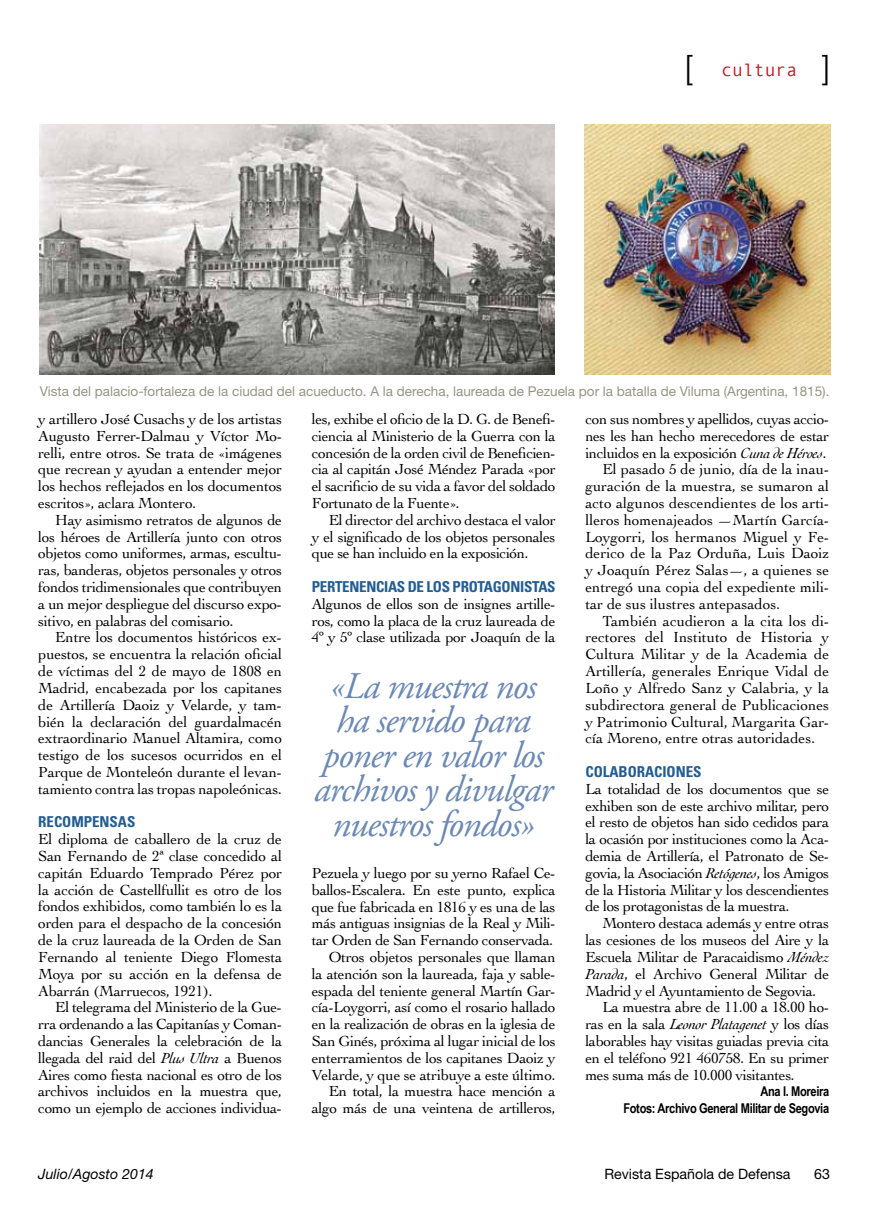
<style>
.page{position:relative;width:893px;height:1217px;background:#fff}
.page>*{position:absolute;margin:0;border:0;box-sizing:border-box;transform-origin:0 0}
.t1{font:italic 37.5px/34.5px "Adobe Garamond Pro";letter-spacing:-.03em;color:#6c89b4;text-align:center}
.t2{font:300 33px "Helvetica Neue";color:#000}
.t3{font:18px "Monotypecom";color:#c4161c}
.t4{font:15.3px/16.8px "Cochin";letter-spacing:-.02em;color:#000;text-align:justify}
.t5{font:15.3px "Cochin";color:#000}
.t6{font:700 condensed 15px "Univers";letter-spacing:-.02em;color:#235d92}
.t7{font:14.25px "Helvetica Neue";color:#000}
.t8{font:italic 14.25px "Helvetica Neue";color:#000}
.t9{font:13.5px "Helvetica Neue";color:#959484}
.t10{font:700 13.5px/16.8px "Arial Narrow";letter-spacing:-.025em;color:#000;text-align:right}
.s1{font-family:"Helvetica Neue";font-weight:300;font-size:33px;color:#000}
.s2{font-style:italic}
</style>
<div class="page">
<img style="left:39px;top:125px;width:516px;height:249px">
<img style="left:584px;top:125px;width:246px;height:249px">
<h2 class="t2" style="left:685px;top:47px;width:9px">[</h2>
<p class="t3" style="left:721px;top:59px;width:110px">cultura <span class="s1">]</span></p>
<p class="t9" style="left:40px;top:383px;width:791px">Vista del palacio-fortaleza de la ciudad del acueducto. A la derecha, laureada de Pezuela por la batalla de Viluma (Argentina, 1815).</p>
<p class="t4" style="left:312px;top:410px;width:245px">les, exhibe el oficio de la D. G. de Benefi&shy;ciencia al Ministerio de la Guerra con la concesión de la orden civil de Beneficien&shy;cia al capitán José Méndez Parada «por el sacrificio de su vida a favor del soldado Fortunato de la Fuente».</p>
<p class="t4" style="left:312px;top:510px;width:245px;text-indent:17px">El director del archivo destaca el valor y el significado de los objetos personales que se han incluido en la exposición.</p>
<p class="t6" style="left:312px;top:577px;width:245px">PERTENENCIAS DE LOS PROTAGONISTAS</p>
<p class="t4" style="left:312px;top:594px;width:245px">Algunos de ellos son de insignes artille&shy;ros, como la placa de la cruz laureada de 4º y 5º clase utilizada por Joaquín de la</p>
<p class="t4" style="left:585px;top:410px;width:245px">con sus nombres y apellidos, cuyas accio-</p>
<p class="t4" style="left:585px;top:426px;width:245px">nes les han hecho merecedores de estar</p>
<p class="t4" style="left:585px;top:443px;width:243px">incluidos en la exposición <span class="s2">Cuna de Héroes</span>.</p>
<p class="t5" style="left:602px;top:459px;width:228px">El pasado 5 de junio, día de la inau-</p>
<p class="t5" style="left:585px;top:475px;width:245px">guración de la muestra, se sumaron al</p>
<p class="t5" style="left:585px;top:492px;width:245px">acto algunos descendientes de los arti-</p>
<p class="t5" style="left:585px;top:509px;width:245px">lleros homenajeados —Martín García-</p>
<p class="t5" style="left:585px;top:526px;width:245px">Loygorri, los hermanos Miguel y Fe-</p>
<p class="t5" style="left:585px;top:543px;width:245px">derico de la Paz Orduña, Luis Daoiz</p>
<p class="t5" style="left:585px;top:559px;width:245px">y Joaquín Pérez Salas—, a quienes se</p>
<p class="t5" style="left:585px;top:576px;width:245px">entregó una copia del expediente mili-</p>
<p class="t5" style="left:585px;top:593px;width:196px">tar de sus ilustres antepasados.</p>
<p class="t5" style="left:602px;top:610px;width:228px">También acudieron a la cita los di-</p>
<p class="t5" style="left:585px;top:627px;width:245px">rectores del Instituto de Historia y</p>
<p class="t5" style="left:585px;top:643px;width:245px">Cultura Militar y de la Academia de</p>
<p class="t5" style="left:585px;top:660px;width:245px">Artillería, generales Enrique Vidal de</p>
<p class="t5" style="left:585px;top:677px;width:245px">Loño y Alfredo Sanz y Calabria, y la</p>
<p class="t5" style="left:585px;top:694px;width:245px">subdirectora general de Publicaciones</p>
<p class="t5" style="left:585px;top:711px;width:245px">y Patrimonio Cultural, Margarita Gar-</p>
<p class="t5" style="left:585px;top:727px;width:231px">cía Moreno, entre otras autoridades.</p>
<p class="t6" style="left:585px;top:762px;width:52px">COLABORACIONES</p>
<p class="t4" style="left:585px;top:779px;width:245px">La totalidad de los documentos que se exhiben son de este archivo militar, pero el resto de objetos han sido cedidos para la ocasión por instituciones como la Aca&shy;demia de Artillería, el Patronato de Se&shy;govia, la Asociación <span class="s2">Retógenes</span>, los Amigos de la Historia Militar y los descendientes de los protagonistas de la muestra.</p>
<p class="t4" style="left:602px;top:914px;width:228px">Montero destaca además y entre otras</p>
<p class="t4" style="left:585px;top:930px;width:245px">las cesiones de los museos del Aire y la</p>
<p class="t4" style="left:585px;top:947px;width:245px">Escuela Militar de Paracaidismo <span class="s2">Méndez</span></p>
<p class="t4" style="left:585px;top:964px;width:245px"><span class="s2">Parada</span>, el Archivo General Militar de</p>
<p class="t4" style="left:585px;top:981px;width:232px">Madrid y el Ayuntamiento de Segovia.</p>
<p class="t4" style="left:602px;top:998px;width:228px">La muestra abre de 11.00 a 18.00 ho-</p>
<p class="t4" style="left:585px;top:1014px;width:245px">ras en la sala <span class="s2">Leonor Platagenet</span> y los días</p>
<p class="t4" style="left:585px;top:1031px;width:245px">laborables hay visitas guiadas previa cita</p>
<p class="t4" style="left:585px;top:1048px;width:245px">en el teléfono 921 460758. En su primer</p>
<p class="t4" style="left:585px;top:1065px;width:211px">mes suma más de 10.000 visitantes.</p>
<p class="t10" style="left:623px;top:1082px;width:207px">Ana I. Moreira<br>Fotos: Archivo General Militar de Segovia</p>
<p class="t4" style="left:38px;top:410px;width:245px">y artillero José Cusachs y de los artistas Augusto Ferrer-Dalmau y Víctor Mo&shy;relli, entre otros. Se trata de «imágenes que recrean y ayudan a entender mejor los hechos reflejados en los documentos escritos», aclara Montero.</p>
<p class="t4" style="left:38px;top:510px;width:245px;text-indent:17px">Hay asimismo retratos de algunos de los héroes de Artillería junto con otros objetos como uniformes, armas, escultu&shy;ras, banderas, objetos personales y otros fondos tridimensionales que contribuyen a un mejor despliegue del discurso expo&shy;sitivo, en palabras del comisario.</p>
<p class="t4" style="left:38px;top:628px;width:245px;text-indent:17px">Entre los documentos históricos ex&shy;puestos, se encuentra la relación oficial de víctimas del 2 de mayo de 1808 en Madrid, encabezada por los capitanes de Artillería Daoiz y Velarde, y tam&shy;bién la declaración del guardalmacén extraordinario Manuel Altamira, como testigo de los sucesos ocurridos en el Parque de Monteleón durante el levan&shy;tamiento contra las tropas napoleónicas.</p>
<p class="t6" style="left:38px;top:812px;width:99px">RECOMPENSAS</p>
<p class="t4" style="left:38px;top:830px;width:245px">El diploma de caballero de la cruz de San Fernando de 2ª clase concedido al capitán Eduardo Temprado Pérez por la acción de Castellfullit es otro de los fondos exhibidos, como también lo es la orden para el despacho de la concesión de la cruz laureada de la Orden de San Fernando al teniente Diego Flomesta Moya por su acción en la defensa de Abarrán (Marruecos, 1921).</p>
<p class="t4" style="left:38px;top:998px;width:245px;text-indent:17px">El telegrama del Ministerio de la Gue&shy;rra ordenando a las Capitanías y Coman&shy;dancias Generales la celebración de la llegada del raid del <span class="s2">Plus Ultra</span> a Buenos Aires como fiesta nacional es otro de los archivos incluidos en la muestra que, como un ejemplo de acciones individua-</p>
<h1 class="t1" style="left:314px;top:669px;width:240px">«La muestra nos ha servido para poner en valor los archivos y divulgar nuestros fondos»</h1>
<p class="t4" style="left:312px;top:863px;width:245px;text-align:right">Pezuela y luego por su yerno Rafael Ce&shy;ballos-Escalera. En este punto, explica que fue fabricada en 1816 y es una de las más antiguas insignias de la Real y Mili&shy;tar Orden de San Fernando conservada.<br>Otros objetos personales que llaman<br>la atención son la laureada, faja y sable&shy;espada del teniente general Martín Gar&shy;cía-Loygorri, así como el rosario hallado en la realización de obras en la iglesia de San Ginés, próxima al lugar inicial de los enterramientos de los capitanes Daoiz y Velarde, y que se atribuye a este último.<br>En total, la muestra hace mención a algo más de una veintena de artilleros,</p>
<p class="t8" style="left:38px;top:1164px;width:117px">Julio/Agosto 2014</p>
<p class="t7" style="left:604px;top:1164px;width:188px">Revista Española de Defensa</p>
<p class="t7" style="left:814px;top:1164px;width:17px">63</p>
</div>
